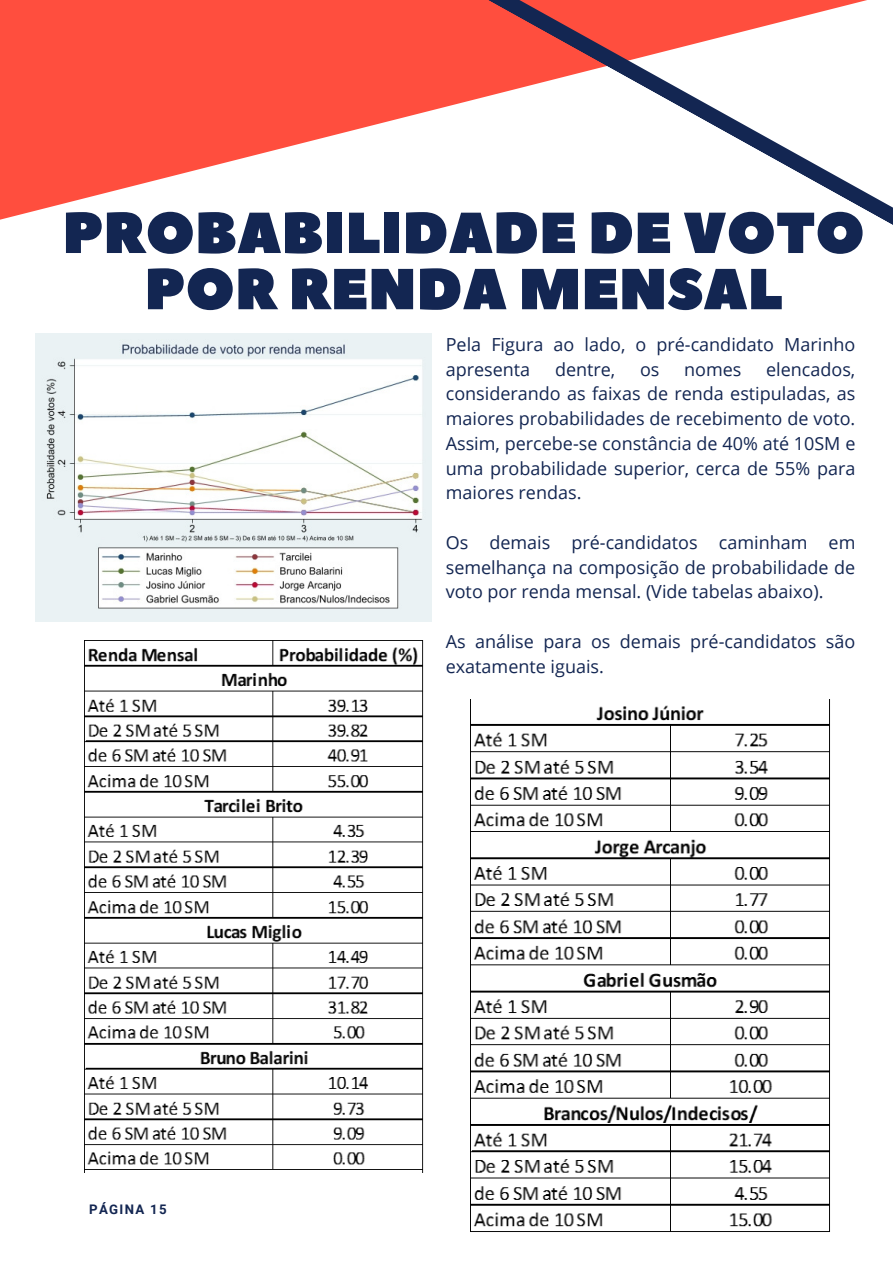
<style>
.page{position:relative;width:893px;height:1264px;background:#fff}
.page>*{position:absolute;margin:0;border:0;box-sizing:border-box;transform-origin:0 0}
.t1{font:57.6px/56.2px "Peace Sans";color:#132652;text-align:center}
.t2{font:18px/24.8px "Open Sans";color:#132652}
.t3{font:700 13.2px "Roboto";letter-spacing:.1em;color:#132652}
</style>
<div class="page">
<svg style="left:0;top:0;width:458px;height:340px"></svg>
<svg style="left:458px;top:0;width:434px;height:225px"></svg>
<img style="left:36px;top:333px;width:395px;height:288px">
<img style="left:84px;top:641px;width:340px;height:531px">
<img style="left:470px;top:699px;width:360px;height:533px">
<p class="t1" style="left:62px;top:207px;width:803px">PROBABILIDADE DE VOTO<br>POR RENDA MENSAL</p>
<p class="t3" style="left:89px;top:1201px;width:79px">PÁGINA 15</p>
<p class="t2" style="left:446px;top:331px;width:411px">Pela Figura ao lado, o pré-candidato Marinho apresenta</p>
<p class="t2" style="left:446px;top:356px;width:411px;text-align:justify;text-indent:320px">elencados, considerando as faixas de renda estipuladas, as maiores probabilidades de recebimento de voto.<br>Assim, percebe-se constância de 40% até 10SM e uma probabilidade superior, cerca de 55% para maiores rendas.</p>
<p class="t2" style="left:446px;top:529px;width:411px;text-align:justify">Os demais pré-candidatos caminham em semelhança na composição de probabilidade de voto por renda mensal. (Vide tabelas abaixo).</p>
<p class="t2" style="left:446px;top:628px;width:411px">As análise para os demais pré-candidatos são exatamente iguais.</p>
<p class="t2" style="left:555px;top:356px;width:62px">dentre,</p>
<p class="t2" style="left:640px;top:356px;width:21px">os</p>
<p class="t2" style="left:684px;top:356px;width:59px">nomes</p>
</div>
